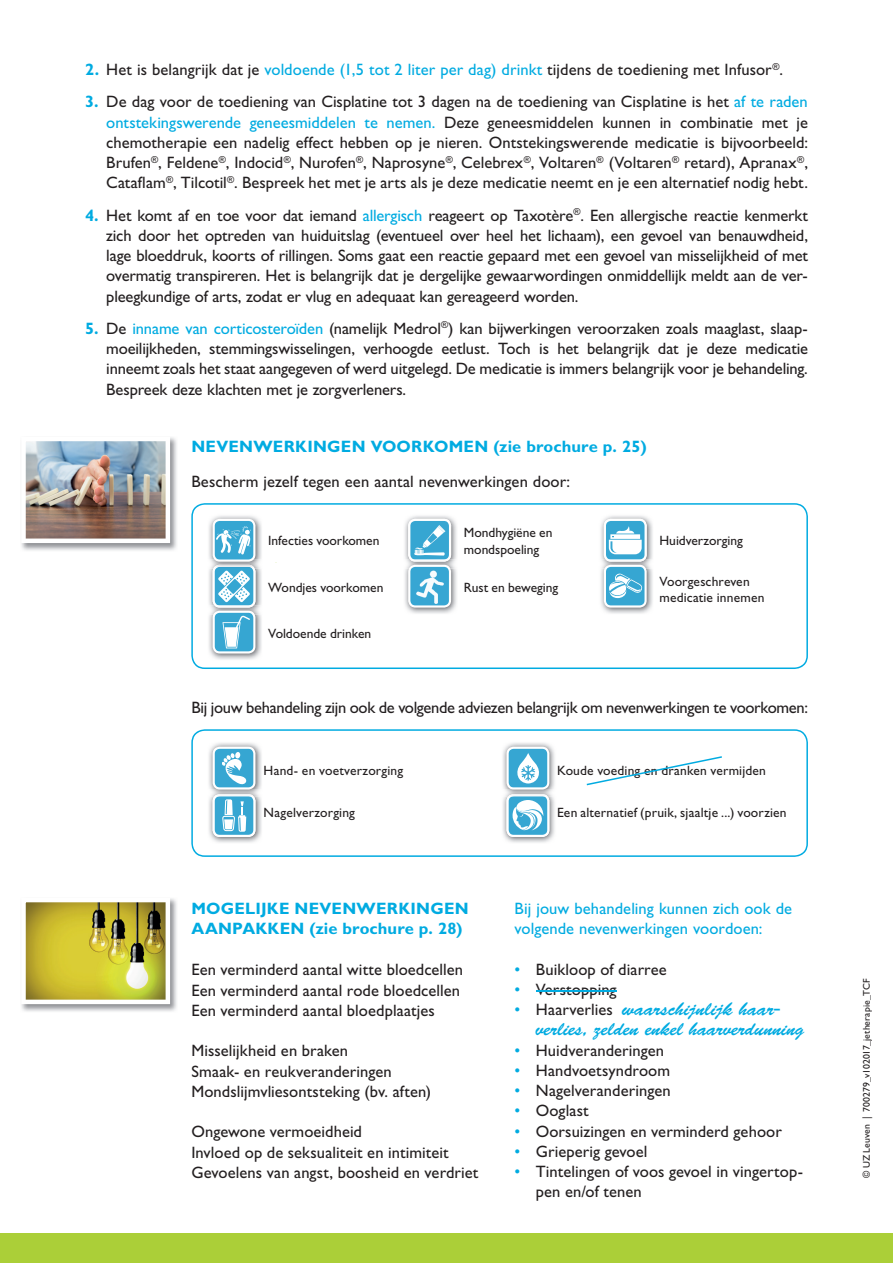
<style>
.page{position:relative;width:893px;height:1263px;background:#fff}
.page>*{position:absolute;margin:0;border:0;box-sizing:border-box;transform-origin:0 0}
.t1{font:19.5px/20.2px "Brush Script Std";letter-spacing:-.005em;color:#00abe1}
.t2{font:16.5px/20.2px "Gill Sans Std";letter-spacing:.005em;color:#231f20}
.t3{font:700 16.5px/20.2px "Gill Sans Std";letter-spacing:.015em;color:#00abe1}
.t4{font:16.5px "Gill Sans Std";letter-spacing:-.02em;color:#231f20}
.t5{font:16.5px/20.2px "Gill Sans Std";letter-spacing:.005em;color:#00abe1}
.t6{font:13.5px/16.5px "Gill Sans Std";letter-spacing:.005em;color:#231f20}
.t7{font:9.75px "Gill Sans Std";letter-spacing:.005em;color:#231f20}
.s1{font-weight:700;color:#00abe1}
.s2{color:#00abe1}
.s3{font-family:"Gill Sans Std";font-size:16.5px}
.s4{font-family:"Gill Sans Std";font-size:16.5px;color:#231f20}
</style>
<div class="page">
<div style="left:0;top:1233px;width:893px;height:30px;background:#abcf38"></div>
<img style="left:21px;top:898px;width:156px;height:114px">
<svg style="left:21px;top:898px;width:149px;height:106px;background:#c2b852"></svg>
<img style="left:21px;top:437px;width:156px;height:114px">
<img style="left:21px;top:437px;width:149px;height:106px">
<svg style="left:191px;top:503px;width:617px;height:166px"></svg>
<svg style="left:191px;top:729px;width:617px;height:128px"></svg>
<hr style="left:536px;top:990px;width:81px;height:1px;background:#00abe1">
<p class="t2" style="left:85px;top:59px;width:699px"><span class="s1">2.</span> Het is belangrijk dat je <span class="s2">voldoende (1,5 tot 2 liter per dag) drinkt</span> tijdens de toediening met Infusor<sup>®</sup>.</p>
<p class="t2" style="left:106px;top:92px;width:703px;text-align:justify;text-indent:-21px"><span class="s1">3.</span> De dag voor de toediening van Cisplatine tot 3 dagen na de toediening van Cisplatine is het <span class="s2">af te raden ontstekingswerende geneesmiddelen te nemen.</span> Deze geneesmiddelen kunnen in combinatie met je chemotherapie een nadelig effect hebben op je nieren. Ontstekingswerende medicatie is bijvoorbeeld:<br>Brufen<sup>®</sup>, Feldene<sup>®</sup>, Indocid<sup>®</sup>, Nurofen<sup>®</sup>, Naprosyne<sup>®</sup>, Celebrex<sup>®</sup>, Voltaren<sup>®</sup> (Voltaren<sup>®</sup> retard), Apranax<sup>®</sup>, Cataflam<sup>®</sup>, Tilcotil<sup>®</sup>. Bespreek het met je arts als je deze medicatie neemt en je een alternatief nodig hebt.</p>
<p class="t2" style="left:106px;top:205px;width:703px;text-align:justify;text-indent:-21px"><span class="s1">4.</span> Het komt af en toe voor dat iemand <span class="s2">allergisch</span> reageert op Taxotère<sup>®</sup>. Een allergische reactie kenmerkt zich door het optreden van huiduitslag (eventueel over heel het lichaam), een gevoel van benauwdheid, lage bloeddruk, koorts of rillingen. Soms gaat een reactie gepaard met een gevoel van misselijkheid of met overmatig transpireren. Het is belangrijk dat je dergelijke gewaarwordingen onmiddellijk meldt aan de ver&shy;pleegkundige of arts, zodat er vlug en adequaat kan gereageerd worden.</p>
<p class="t2" style="left:106px;top:318px;width:703px;text-align:justify;text-indent:-21px"><span class="s1">5.</span> De <span class="s2">inname van corticosteroïden</span> (namelijk Medrol<sup>®</sup>) kan bijwerkingen veroorzaken zoals maaglast, slaap&shy;moeilijkheden, stemmingswisselingen, verhoogde eetlust. Toch is het belangrijk dat je deze medicatie inneemt zoals het staat aangegeven of werd uitgelegd. De medicatie is immers belangrijk voor je behandeling.<br>Bespreek deze klachten met je zorgverleners.</p>
<p class="t3" style="left:191px;top:436px;width:457px">NEVENWERKINGEN VOORKOMEN (zie brochure p. 25)</p>
<p class="t2" style="left:191px;top:472px;width:380px">Bescherm jezelf tegen een aantal nevenwerkingen door:</p>
<p class="t6" style="left:268px;top:532px;width:113px">Infecties voorkomen</p>
<p class="t6" style="left:268px;top:579px;width:117px">Wondjes voorkomen</p>
<p class="t6" style="left:268px;top:625px;width:105px">Voldoende drinken</p>
<p class="t6" style="left:464px;top:525px;width:90px">Mondhygiëne en mondspoeling</p>
<p class="t6" style="left:464px;top:579px;width:96px">Rust en beweging</p>
<p class="t6" style="left:659px;top:532px;width:85px">Huidverzorging</p>
<p class="t6" style="left:659px;top:573px;width:107px">Voorgeschreven medicatie innemen</p>
<p class="t4" style="left:191px;top:698px;width:618px">Bij jouw behandeling zijn ook de volgende adviezen belangrijk om nevenwerkingen te voorkomen:</p>
<p class="t6" style="left:264px;top:762px;width:141px">Hand- en voetverzorging</p>
<p class="t6" style="left:264px;top:804px;width:93px">Nagelverzorging</p>
<p class="t3" style="left:191px;top:898px;width:279px">MOGELIJKE NEVENWERKINGEN<br>AANPAKKEN (zie brochure p. 28)</p>
<p class="t2" style="left:191px;top:960px;width:273px">Een verminderd aantal witte bloedcellen<br>Een verminderd aantal rode bloedcellen<br>Een verminderd aantal bloedplaatjes</p>
<p class="t2" style="left:191px;top:1041px;width:241px">Misselijkheid en braken<br>Smaak- en reukveranderingen<br>Mondslijmvliesontsteking (bv. aften)</p>
<p class="t2" style="left:191px;top:1122px;width:288px">Ongewone vermoeidheid<br>Invloed op de seksualiteit en intimiteit<br>Gevoelens van angst, boosheid en verdriet</p>
<p class="t6" style="left:557px;top:762px;width:210px">Koude voeding en dranken vermijden</p>
<p class="t6" style="left:557px;top:804px;width:231px">Een alternatief (pruik, sjaaltje ...) voorzien</p>
<p class="t5" style="left:514px;top:898px;width:279px">Bij jouw behandeling kunnen zich ook de volgende nevenwerkingen voordoen:</p>
<p class="t2" style="left:514px;top:959px;width:154px"><span class="s2">•</span> Buikloop of diarree</p>
<p class="t2" style="left:514px;top:979px;width:104px"><span class="s2">•</span> Verstopping</p>
<p class="t1" style="left:536px;top:999px;width:270px;text-indent:-21px"><span class="s3">•</span> <span class="s4">Haarverlies</span> waarschijnlijk haar&shy;verlies, zelden enkel haarverdunning</p>
<p class="t2" style="left:514px;top:1040px;width:151px"><span class="s2">•</span> Huidveranderingen</p>
<p class="t2" style="left:514px;top:1060px;width:157px"><span class="s2">•</span> Handvoetsyndroom</p>
<p class="t2" style="left:514px;top:1080px;width:158px"><span class="s2">•</span> Nagelveranderingen</p>
<p class="t2" style="left:514px;top:1101px;width:76px"><span class="s2">•</span> Ooglast</p>
<p class="t2" style="left:514px;top:1121px;width:269px"><span class="s2">•</span> Oorsuizingen en verminderd gehoor</p>
<p class="t2" style="left:514px;top:1141px;width:134px"><span class="s2">•</span> Grieperig gevoel</p>
<p class="t2" style="left:536px;top:1161px;width:269px;text-indent:-21px"><span class="s2">•</span> Tintelingen of voos gevoel in vingertop&shy;pen en/of tenen</p>
<p class="t7" style="left:861px;top:1178px;width:201px;rotate:-90deg">© UZ Leuven | 700279_v102017_jetherapie_TCF</p>
</div>
